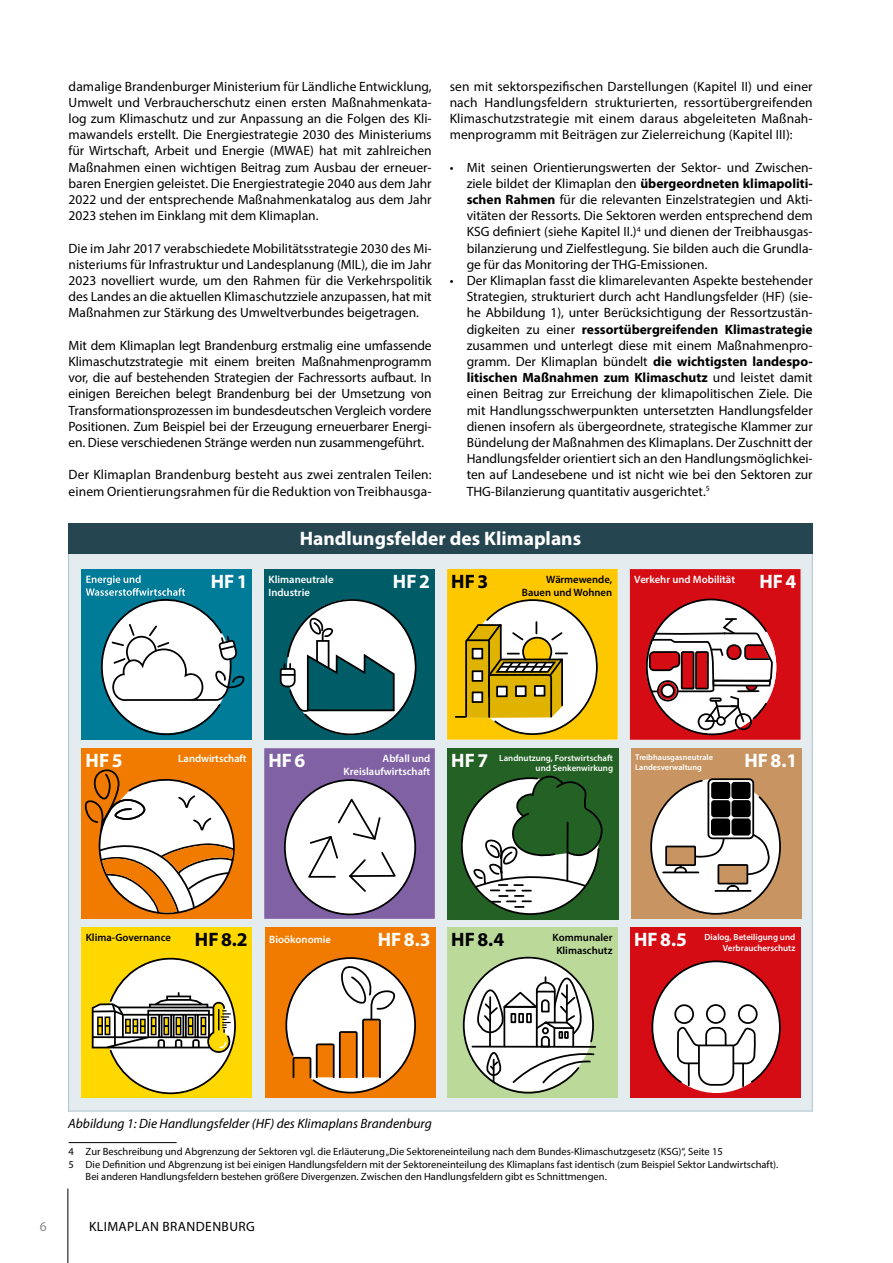
<style>
.page{position:relative;width:893px;height:1263px;background:#fff}
.page>*{position:absolute;margin:0;border:0;box-sizing:border-box;transform-origin:0 0}
.t1{font:700 19.5px "Myriad Pro";color:#fff}
.t2{font:700 19.5px "Myriad Pro";letter-spacing:.06em;color:#000}
.t3{font:13.5px/16.2px "Myriad Pro";color:#000;text-align:justify}
.t4{font:italic 13.5px "Myriad Pro";color:#000}
.t5{font:13.5px "Myriad Pro";letter-spacing:.03em;color:#000}
.t6{font:13.5px "Myriad Pro";color:#878988}
.t7{font:600 10.65px/12.8px "Myriad Pro";color:#fff}
.t8{font:600 10.65px/12.8px "Myriad Pro";color:#000;text-align:center}
.t9{font:10.5px "Myriad Pro";color:#000}
.t10{font:600 8.85px "Myriad Pro";color:#fff}
.t11{font:600 8.25px/9.9px "Myriad Pro";color:#fff}
.s1{font-weight:700}
.s2{font-weight:700;font-size:19.5px}
.s3{color:#fff}
</style>
<div class="page">
<hr style="left:67px;top:1188px;width:1px;height:75px;background:#000">
<hr style="left:69px;top:1142px;width:108px;height:1px;background:#000">
<div style="left:68px;top:523px;width:745px;height:589px;background:#e4ecef;border:1px solid #b4c7d0"></div>
<div style="left:68px;top:523px;width:745px;height:30px;background:#254651"></div>
<div style="left:81px;top:569px;width:171px;height:171px;background:#007b98"></div>
<svg style="left:86px;top:575px;width:159px;height:160px"></svg>
<svg style="left:630px;top:569px;width:171px;height:171px;background:#ce5c60"></svg>
<svg style="left:447px;top:569px;width:171px;height:171px;background:#e3c13e"></svg>
<div style="left:81px;top:748px;width:171px;height:171px;background:#f17b00"></div>
<svg style="left:84px;top:769px;width:151px;height:146px"></svg>
<div style="left:631px;top:748px;width:170px;height:171px;background:#c89562"></div>
<svg style="left:650px;top:778px;width:131px;height:137px"></svg>
<div style="left:666px;top:846px;width:29px;height:19px;background:#c89562"></div>
<div style="left:665px;top:846px;width:31px;height:20px;border:2px solid #000"></div>
<div style="left:264px;top:569px;width:171px;height:171px;background:#005d68"></div>
<svg style="left:280px;top:599px;width:137px;height:136px"></svg>
<div style="left:448px;top:748px;width:171px;height:171px;background:#236224"></div>
<svg style="left:461px;top:775px;width:142px;height:140px"></svg>
<svg style="left:264px;top:748px;width:171px;height:171px;background:#b1a1c4"></svg>
<div style="left:81px;top:927px;width:171px;height:171px;background:#ffd800"></div>
<svg style="left:92px;top:958px;width:144px;height:136px"></svg>
<div style="left:265px;top:927px;width:171px;height:171px;background:#f17b00"></div>
<svg style="left:285px;top:957px;width:131px;height:137px"></svg>
<div style="left:447px;top:927px;width:171px;height:171px;background:#bbda9a"></div>
<svg style="left:462px;top:956px;width:133px;height:138px"></svg>
<div style="left:630px;top:927px;width:171px;height:171px;background:#d50c14"></div>
<svg style="left:651px;top:960px;width:130px;height:127px"></svg>
<p class="t3" style="left:69px;top:78px;width:365px">damalige Brandenburger Ministerium für Ländliche Entwicklung, Umwelt und Verbraucherschutz einen ersten Maßnahmenkata&shy;log zum Klimaschutz und zur Anpassung an die Folgen des Kli&shy;mawandels erstellt. Die Energiestrategie 2030 des Ministeriums für Wirtschaft, Arbeit und Energie (MWAE) hat mit zahlreichen Maßnahmen einen wichtigen Beitrag zum Ausbau der erneuer&shy;baren Energien geleistet. Die Energiestrategie 2040 aus dem Jahr 2022 und der entsprechende Maßnahmenkatalog aus dem Jahr 2023 stehen im Einklang mit dem Klimaplan.</p>
<p class="t3" style="left:69px;top:240px;width:365px">Die im Jahr 2017 verabschiedete Mobilitätsstrategie 2030 des Mi&shy;nisteriums für Infrastruktur und Landesplanung (MIL), die im Jahr 2023 novelliert wurde, um den Rahmen für die Verkehrspolitik des Landes an die aktuellen Klimaschutzziele anzupassen, hat mit Maßnahmen zur Stärkung des Umweltverbundes beigetragen.</p>
<p class="t3" style="left:69px;top:337px;width:365px">Mit dem Klimaplan legt Brandenburg erstmalig eine umfassende Klimaschutzstrategie mit einem breiten Maßnahmenprogramm vor, die auf bestehenden Strategien der Fachressorts aufbaut. In einigen Bereichen belegt Brandenburg bei der Umsetzung von Transformationsprozessen im bundesdeutschen Vergleich vordere Positionen. Zum Beispiel bei der Erzeugung erneuerbarer Energi&shy;en. Diese verschiedenen Stränge werden nun zusammengeführt.</p>
<p class="t3" style="left:69px;top:467px;width:365px">Der Klimaplan Brandenburg besteht aus zwei zentralen Teilen: einem Orientierungsrahmen für die Reduktion von Treibhausga-</p>
<p class="t3" style="left:450px;top:78px;width:365px">sen mit sektorspezifischen Darstellungen (Kapitel II) und einer nach Handlungsfeldern strukturierten, ressortübergreifenden Klimaschutzstrategie mit einem daraus abgeleiteten Maßnah&shy;menprogramm mit Beiträgen zur Zielerreichung (Kapitel III):</p>
<p class="t3" style="left:467px;top:159px;width:348px;text-indent:-17px">• Mit seinen Orientierungswerten der Sektor- und Zwischen&shy;ziele bildet der Klimaplan den <span class="s1">übergeordneten klimapoliti&shy;schen Rahmen</span> für die relevanten Einzelstrategien und Akti&shy;vitäten der Ressorts. Die Sektoren werden entsprechend dem KSG definiert (siehe Kapitel II.)<sup>4</sup> und dienen der Treibhausgas&shy;bilanzierung und Zielfestlegung. Sie bilden auch die Grundla&shy;ge für das Monitoring der THG-Emissionen.</p>
<p class="t3" style="left:467px;top:272px;width:348px;text-indent:-17px">• Der Klimaplan fasst die klimarelevanten Aspekte bestehender Strategien, strukturiert durch acht Handlungsfelder (HF) (sie&shy;he Abbildung 1), unter Berücksichtigung der Ressortzustän&shy;digkeiten zu einer <span class="s1">ressortübergreifenden Klimastrategie </span>zusammen und unterlegt diese mit einem Maßnahmenpro&shy;gramm. Der Klimaplan bündelt <span class="s1">die wichtigsten landespo&shy;litischen Maßnahmen zum Klimaschutz</span> und leistet damit einen Beitrag zur Erreichung der klimapolitischen Ziele. Die mit Handlungsschwerpunkten untersetzten Handlungsfelder dienen insofern als übergeordnete, strategische Klammer zur Bündelung der Maßnahmen des Klimaplans. Der Zuschnitt der Handlungsfelder orientiert sich an den Handlungsmöglichkei&shy;ten auf Landesebene und ist nicht wie bei den Sektoren zur THG-Bilanzierung quantitativ ausgerichtet.<sup>5</sup></p>
<h1 class="t1" style="left:300px;top:526px;width:283px">Handlungsfelder des Klimaplans</h1>
<p class="t7" style="left:269px;top:573px;width:67px">Klimaneutrale<br>Industrie</p>
<h1 class="t1" style="left:393px;top:568px;width:38px">HF2</h1>
<h1 class="t1" style="left:211px;top:568px;width:38px">HF1</h1>
<p class="t8" style="left:546px;top:573px;width:68px">Wärmewende,</p>
<p class="t7" style="left:634px;top:573px;width:164px">Verkehr und Mobilität <span class="s2">HF4</span></p>
<p class="t8" style="left:522px;top:586px;width:92px">Bauen und Wohnen</p>
<h1 class="t2" style="left:451px;top:568px;width:38px">HF3</h1>
<h1 class="t1" style="left:86px;top:748px;width:38px">HF5</h1>
<p class="t7" style="left:178px;top:752px;width:70px">Landwirtschaft</p>
<p class="t11" style="left:635px;top:752px;width:79px">Treibhausgasneutrale<br>Landesverwaltung</p>
<h1 class="t1" style="left:744px;top:748px;width:54px">HF8.1</h1>
<h1 class="t1" style="left:268px;top:748px;width:38px">HF6</h1>
<h1 class="t1" style="left:451px;top:748px;width:38px">HF7</h1>
<p class="t10" style="left:499px;top:752px;width:115px">Landnutzung, Forstwirtschaft</p>
<p class="t7" style="left:344px;top:752px;width:88px;text-align:right">Abfall und<br>Kreislaufwirtschaft</p>
<p class="t10" style="left:536px;top:763px;width:79px">und Senkenwirkung</p>
<p class="t8" style="left:86px;top:931px;width:247px">Klima-Governance <span class="s2">HF8.2</span> <span class="s3">Bioökonomie</span></p>
<h1 class="t1" style="left:378px;top:927px;width:54px">HF8.3</h1>
<p class="t8" style="left:553px;top:931px;width:61px">Kommunaler<br>Klimaschutz</p>
<h1 class="t2" style="left:451px;top:927px;width:54px">HF8.4</h1>
<p class="t10" style="left:704px;top:931px;width:92px">Dialog, Beteiligung und</p>
<h1 class="t1" style="left:634px;top:927px;width:54px">HF8.5</h1>
<p class="t10" style="left:723px;top:942px;width:74px">Verbraucherschutz</p>
<p class="t4" style="left:68px;top:1115px;width:365px">Abbildung 1: Die Handlungsfelder (HF) des Klimaplans Brandenburg</p>
<p class="t9" style="left:69px;top:1145px;width:656px">4 Zur Beschreibung und Abgrenzung der Sektoren vgl. die Erläuterung „Die Sektoreneinteilung nach dem Bundes-Klimaschutzgesetz (KSG)“, Seite 15</p>
<p class="t9" style="left:69px;top:1158px;width:711px">5 Die Definition und Abgrenzung ist bei einigen Handlungsfeldern mit der Sektoreneinteilung des Klimaplans fast identisch (zum Beispiel Sektor Landwirtschaft).</p>
<p class="t9" style="left:86px;top:1170px;width:523px">Bei anderen Handlungsfeldern bestehen größere Divergenzen. Zwischen den Handlungsfeldern gibt es Schnittmengen.</p>
<p class="t6" style="left:40px;top:1218px;width:8px">6</p>
<p class="t5" style="left:89px;top:1218px;width:167px">KLIMAPLAN BRANDENBURG</p>
</div>
